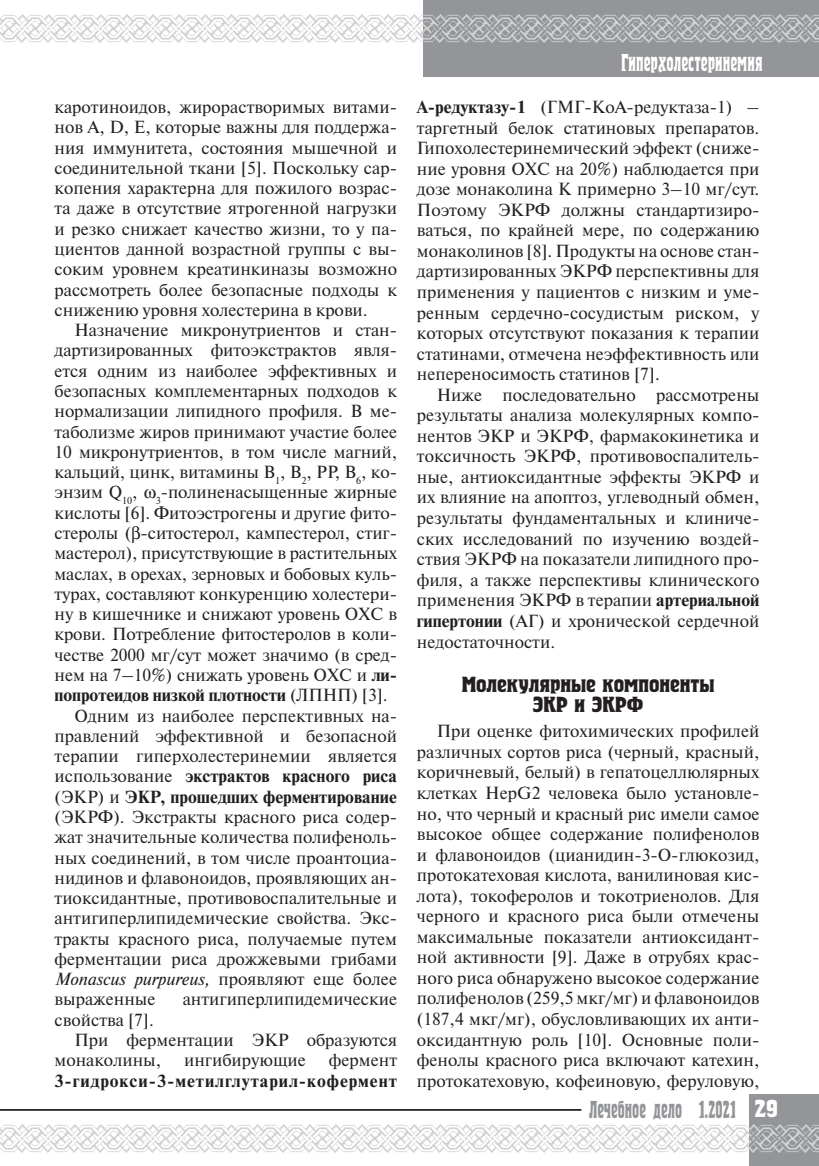
<style>
.page{position:relative;width:819px;height:1166px;background:#fff}
.page>*{position:absolute;margin:0;border:0;box-sizing:border-box;transform-origin:0 0}
.number{font:24.5px "Herold C";color:#939598}
.t1{font:24.5px "Herold C";color:#fff}
.head1{font:700 21.88px/19.6px "Herold C";color:#231f20;text-align:center}
.osn_text{font:17.5px/20.3px "Newton C";color:#231f20;text-align:justify}
.osn_text-2{font:700 17.5px/20.3px "Newton C";letter-spacing:.055em;color:#231f20;text-align:right}
.s1{font-weight:700}
.s2{font-style:italic}
.s3{font-weight:400}
.s4{font-weight:700;color:#fff}
</style>
<div class="page">
<div style="left:423px;top:0;width:396px;height:76px;background:#939598"></div>
<img style="left:0;top:15px;width:819px;height:28px">
<div style="left:749px;top:1094px;width:70px;height:72px;background:#939598"></div>
<img style="left:0;top:1124px;width:819px;height:28px">
<hr style="left:0;top:1109px;width:581px;height:2px;background:#231f20">
<p class="osn_text" style="left:55px;top:97px;width:344px">каротиноидов, жирорастворимых витами&shy;нов А, D, Е, которые важны для поддержа&shy;ния иммунитета, состояния мышечной и соединительной ткани [5]. Поскольку сар&shy;копения характерна для пожилого возрас&shy;та даже в отсутствие ятрогенной нагрузки и резко снижает качество жизни, то у па&shy;циентов данной возрастной группы с вы&shy;соким уровнем креатинкиназы возможно рассмотреть более безопасные подходы к снижению уровня холестерина в крови.</p>
<p class="osn_text" style="left:55px;top:320px;width:344px;text-indent:20px">Назначение микронутриентов и стан&shy;дартизированных фитоэкстрактов явля&shy;ется одним из наиболее эффективных и безопасных комплементарных подходов к нормализации липидного профиля. В ме&shy;таболизме жиров принимают участие более 10 микронутриентов, в том числе магний, кальций, цинк, витамины В<sub>1</sub>, В<sub>2</sub>, РР, В<sub>6</sub>, ко&shy;энзим Q<sub>10</sub>, <sub>3</sub>-полиненасыщенные жирные кислоты [6]. Фитоэстрогены и другие фито&shy;стеролы ( -ситостерол, кампестерол, стиг&shy;мастерол), присутствующие в растительных маслах, в орехах, зерновых и бобовых куль&shy;турах, составляют конкуренцию холестери&shy;ну в кишечнике и снижают уровень ОХС в крови. Потребление фитостеролов в коли&shy;честве 2000 мг/сут может значимо (в сред&shy;нем на 7–10%) снижать уровень ОХС и <span class="s1">ли&shy;попротеидов низкой плотности</span> (ЛПНП) [3].</p>
<p class="osn_text" style="left:55px;top:705px;width:344px;text-indent:20px">Одним из наиболее перспективных на&shy;правлений эффективной и безопасной терапии гиперхолестеринемии является использование <span class="s1">экстрактов красного риса </span>(ЭКР) и <span class="s1">ЭКР, прошедших ферментирование </span>(ЭКРФ). Экстракты красного риса содер&shy;жат значительные количества полифеноль&shy;ных соединений, в том числе проантоциа&shy;нидинов и флавоноидов, проявляющих ан&shy;тиоксидантные, противовоспалительные и антигиперлипидемические свойства. Экс&shy;тракты красного риса, получаемые путем ферментации риса дрожжевыми грибами <span class="s2">Monascus purpureus,</span> проявляют еще более выраженные</p>
<p class="osn_text" style="left:183px;top:989px;width:216px">антигиперлипидемические</p>
<p class="osn_text" style="left:55px;top:1009px;width:101px">свойства [7].</p>
<p class="osn_text" style="left:55px;top:1030px;width:344px;text-indent:20px">При ферментации ЭКР образуются монаколины,</p>
<p class="osn_text-2" style="left:55px;top:1050px;width:344px"><span class="s3">фермент<br></span>3-гидрокси-3-метилглутарил-кофермент</p>
<p class="osn_text" style="left:184px;top:1050px;width:123px">ингибирующие</p>
<h1 class="t1" style="left:621px;top:51px;width:143px">Гиперхолестеринемия</h1>
<p class="osn_text" style="left:417px;top:97px;width:344px"><span class="s1">А-редуктазу-1</span> (ГМГ-КоА-редуктаза-1) – таргетный белок статиновых препаратов.<br>Гипохолестеринемический эффект (сниже&shy;ние уровня ОХС на 20%) наблюдается при дозе монаколина K примерно 3–10 мг/сут.<br>Поэтому ЭКРФ должны стандартизиро&shy;ваться, по крайней мере, по содержанию монаколинов [8]. Продукты на основе стан&shy;дартизированных ЭКРФ перспективны для применения у пациентов с низким и уме&shy;ренным сердечно-сосудистым риском, у которых отсутствуют показания к терапии статинами, отмечена неэффективность или непереносимость статинов [7].</p>
<p class="osn_text" style="left:417px;top:384px;width:344px;text-indent:20px">Ниже последовательно рассмотрены результаты анализа молекулярных компо&shy;нентов ЭКР и ЭКРФ, фармакокинетика и токсичность ЭКРФ, противовоспалитель&shy;ные, антиоксидантные эффекты ЭКРФ и их влияние на апоптоз, углеводный обмен, результаты фундаментальных и клиниче&shy;ских исследований по изучению воздей&shy;ствия ЭКРФ на показатели липидного про&shy;филя, а также перспективы клинического применения ЭКРФ в терапии <span class="s1">артериальной гипертонии</span> (АГ) и хронической сердечной недостаточности.</p>
<p class="head1" style="left:461px;top:676px;width:254px">Молекулярные компоненты<br>ЭКР и ЭКРФ</p>
<p class="osn_text" style="left:417px;top:721px;width:344px;text-indent:20px">При оценке фитохимических профилей различных сортов риса (черный, красный, коричневый, белый) в гепатоцеллюлярных клетках HepG2 человека было установле&shy;но, что черный и красный рис имели самое высокое общее содержание полифенолов и флавоноидов (цианидин-3-O-глюкозид, протокатеховая кислота, ванилиновая кис&shy;лота), токоферолов и токотриенолов. Для черного и красного риса были отмечены максимальные показатели антиоксидант&shy;ной активности [9]. Даже в отрубях крас&shy;ного риса обнаружено высокое содержание полифенолов (259,5 мкг/мг) и флавоноидов (187,4 мкг/мг), обусловливающих их анти&shy;оксидантную роль [10]. Основные поли&shy;фенолы красного риса включают катехин, протокатеховую, кофеиновую, феруловую,</p>
<p class="number" style="left:589px;top:1098px;width:190px">Лечебное дело 1.2021 <span class="s4">29</span></p>
</div>
